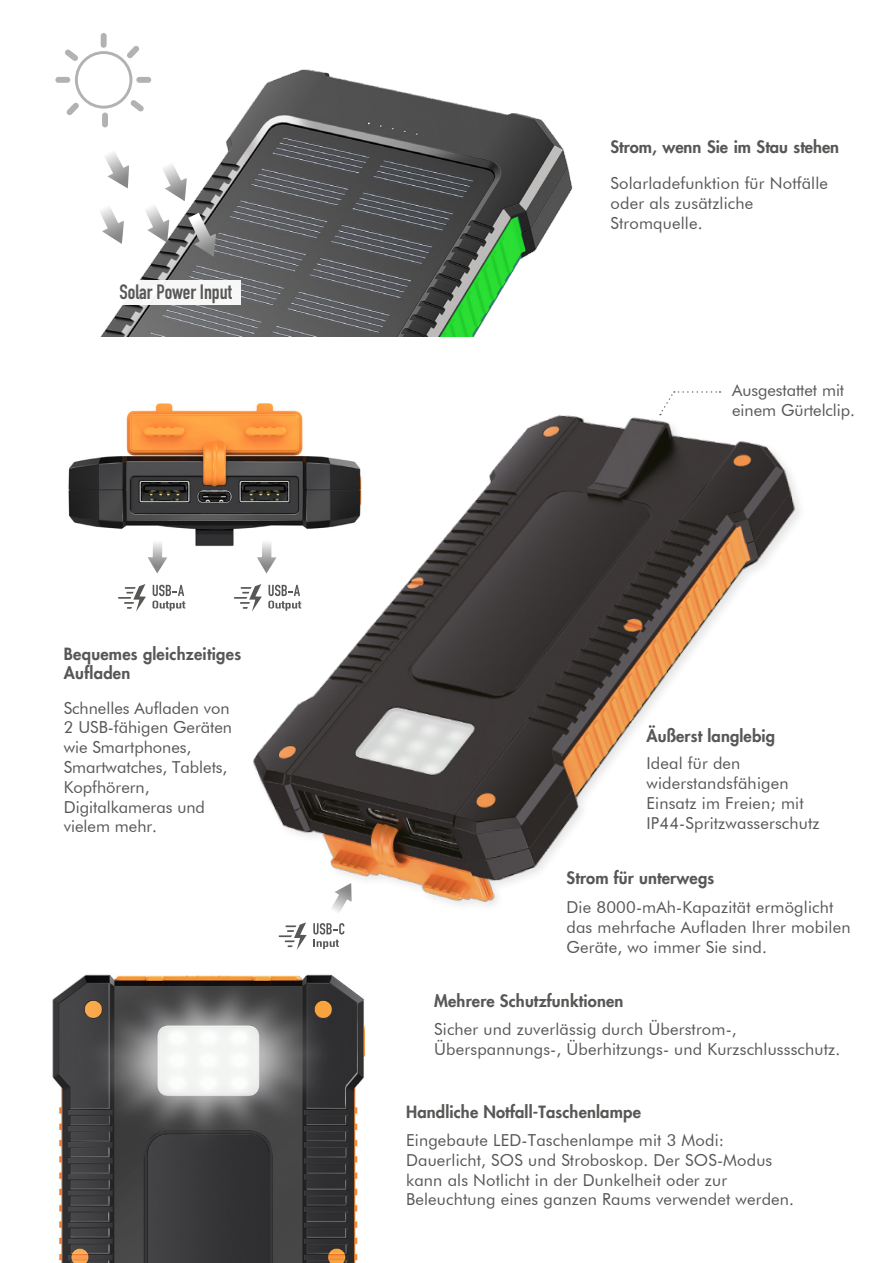
<style>
.page{position:relative;width:893px;height:1263px;background:#fff}
.page>*{position:absolute;margin:0;border:0;box-sizing:border-box;transform-origin:0 0}
.t1{font:700 20.4px "DIN Condensed";color:#575756}
.t2{font:16.5px/19.8px "Futura BT";letter-spacing:.01em;color:#575756}
.t3{font:700 16.5px/19.8px "Futura LT Medium";letter-spacing:.01em;color:#575756}
</style>
<div class="page">
<img style="left:253px;top:391px;width:547px;height:546px">
<img style="left:68px;top:397px;width:298px;height:156px">
<img style="left:101px;top:69px;width:472px;height:267px">
<svg style="left:329px;top:883px;width:23px;height:34px"></svg>
<svg style="left:313px;top:923px;width:31px;height:26px"></svg>
<svg style="left:279px;top:922px;width:28px;height:28px"></svg>
<svg style="left:148px;top:536px;width:19px;height:37px"></svg>
<svg style="left:257px;top:536px;width:20px;height:37px"></svg>
<svg style="left:152px;top:585px;width:33px;height:26px"></svg>
<svg style="left:118px;top:584px;width:28px;height:28px"></svg>
<svg style="left:268px;top:585px;width:33px;height:26px"></svg>
<svg style="left:234px;top:584px;width:28px;height:28px"></svg>
<img style="left:52px;top:974px;width:314px;height:289px">
<svg style="left:100px;top:200px;width:24px;height:44px"></svg>
<svg style="left:142px;top:157px;width:74px;height:100px"></svg>
<svg style="left:101px;top:145px;width:28px;height:43px"></svg>
<div style="left:101px;top:33px;width:6px;height:15px;background:#b3b2b2;border-radius:3px"></div>
<div style="left:102px;top:113px;width:6px;height:14px;background:#b3b2b2;border-radius:3px"></div>
<div style="left:55px;top:77px;width:15px;height:6px;background:#b3b2b2;border-radius:3px"></div>
<div style="left:136px;top:77px;width:15px;height:6px;background:#b3b2b2;border-radius:3px"></div>
<svg style="left:65px;top:46px;width:79px;height:69px"></svg>
<div style="left:111px;top:280px;width:130px;height:24px;background:#f7f7f7"></div>
<svg style="left:660px;top:391px;width:60px;height:24px"></svg>
<p class="t1" style="left:120px;top:278px;width:114px">Solar Power Input</p>
<p class="t3" style="left:64px;top:643px;width:179px">Bequemes gleichzeitiges<br>Aufladen</p>
<p class="t2" style="left:64px;top:698px;width:170px">Schnelles Aufladen von<br>2 USB-fähigen Geräten wie Smartphones,<br>Smartwatches, Tablets,<br>Kopfhörern,<br>Digitalkameras und vielem mehr.</p>
<p class="t3" style="left:611px;top:136px;width:230px">Strom, wenn Sie im Stau stehen</p>
<p class="t2" style="left:611px;top:173px;width:219px">Solarladefunktion für Notfälle oder als zusätzliche<br>Stromquelle.</p>
<p class="t2" style="left:732px;top:380px;width:124px">Ausgestattet mit einem Gürtelclip.</p>
<p class="t3" style="left:646px;top:725px;width:130px">Äußerst langlebig</p>
<p class="t2" style="left:646px;top:753px;width:175px">Ideal für den widerstandsfähigen<br>Einsatz im Freien; mit<br>IP44-Spritzwasserschutz</p>
<p class="t3" style="left:566px;top:867px;width:149px">Strom für unterwegs</p>
<p class="t2" style="left:566px;top:897px;width:286px">Die 8000-mAh-Kapazität ermöglicht das mehrfache Aufladen Ihrer mobilen<br>Geräte, wo immer Sie sind.</p>
<p class="t3" style="left:434px;top:990px;width:191px">Mehrere Schutzfunktionen</p>
<p class="t2" style="left:434px;top:1019px;width:408px">Sicher und zuverlässig durch Überstrom-,<br>Überspannungs-, Überhitzungs- und Kurzschlussschutz.</p>
<p class="t3" style="left:406px;top:1102px;width:236px">Handliche Notfall-Taschenlampe</p>
<p class="t2" style="left:406px;top:1130px;width:390px">Eingebaute LED-Taschenlampe mit 3 Modi:<br>Dauerlicht, SOS und Stroboskop. Der SOS-Modus kann als Notlicht in der Dunkelheit oder zur Beleuchtung eines ganzen Raums verwendet werden.</p>
</div>
